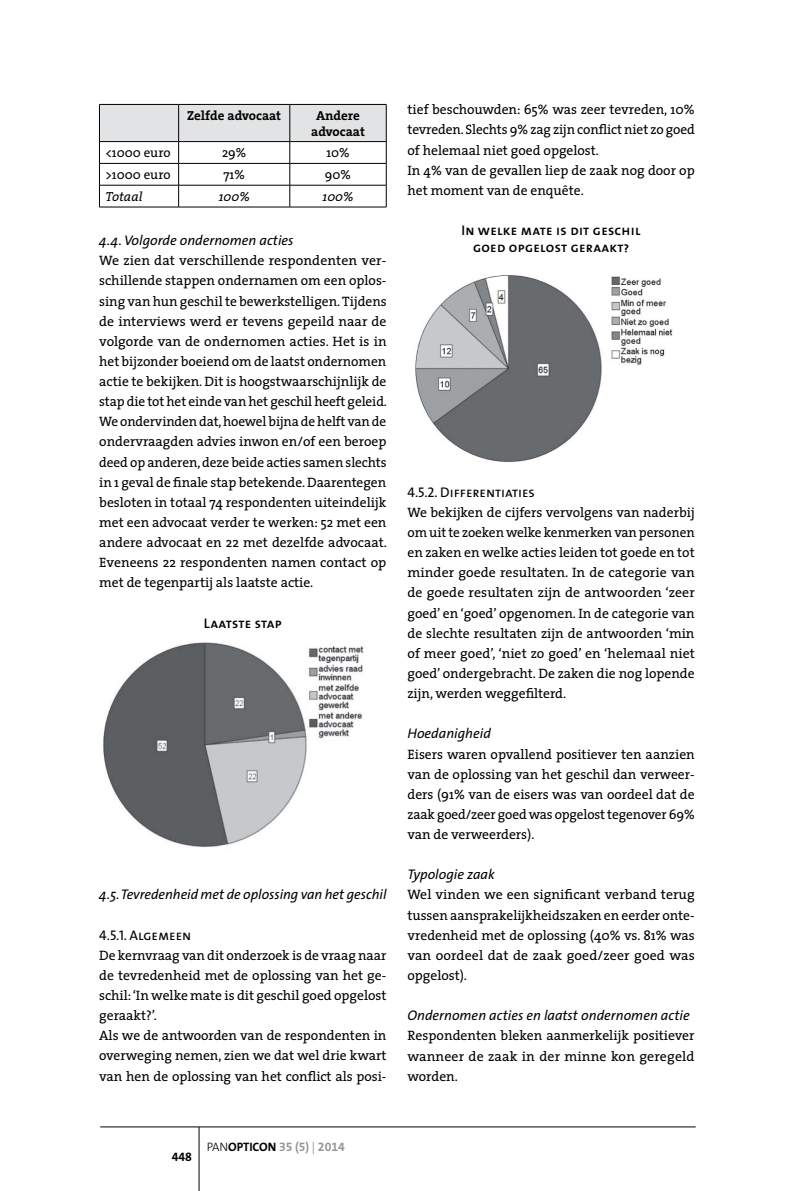
<style>
.page{position:relative;width:794px;height:1191px;background:#fff}
.page>*{position:absolute;margin:0;border:0;box-sizing:border-box;transform-origin:0 0}
.t1{font:italic 14px "The Sans";color:#000}
.t2{font:14px/16.8px "The Sans Semi Bold Caps";letter-spacing:.02em;color:#000;text-align:center}
.t3{font:14px "The Sans Caps";color:#000}
.t4{font:13.65px/20.1px "The Serif";color:#000;text-align:justify}
.t5{font:13.12px "The Serif";color:#000}
.t6{font:700 13.12px/15.8px "The Serif";color:#000;text-align:center}
.t7{font:italic 13.12px "The Serif";color:#000}
.t8{font:12.25px "The Sans Bold Expert";color:#939598}
.t9{font:12.25px "The Sans Bold Expert";color:#000}
.s1{font-family:"The Sans";font-weight:300;color:#000}
.s2{font-family:"The Sans";font-weight:700;color:#000}
.s3{font-family:"The Sans"}
</style>
<div class="page">
<hr style="left:100px;top:1126px;width:595px;height:1px;background:#000">
<hr style="left:199px;top:1127px;width:1px;height:64px;background:#000">
<svg style="left:99px;top:104px;width:288px;height:103px"></svg>
<hr style="left:99px;top:207px;width:80px;height:1px;background:#000">
<hr style="left:179px;top:207px;width:111px;height:1px;background:#000">
<hr style="left:290px;top:207px;width:96px;height:1px;background:#000">
<hr style="left:99px;top:104px;width:80px;height:1px;background:#000">
<hr style="left:99px;top:105px;width:1px;height:36px;background:#000">
<hr style="left:179px;top:104px;width:111px;height:1px;background:#000">
<hr style="left:290px;top:104px;width:96px;height:1px;background:#000">
<hr style="left:386px;top:105px;width:1px;height:36px;background:#000">
<hr style="left:99px;top:141px;width:80px;height:1px;background:#000">
<hr style="left:179px;top:141px;width:111px;height:1px;background:#000">
<hr style="left:290px;top:141px;width:96px;height:1px;background:#000">
<img style="left:103px;top:642px;width:261px;height:205px">
<img style="left:415px;top:274px;width:258px;height:188px">
<p class="t6" style="left:187px;top:107px;width:95px">Zelfde advocaat</p>
<p class="t6" style="left:311px;top:107px;width:55px">Andere advocaat</p>
<p class="t5" style="left:105px;top:145px;width:67px">&lt;1000 euro</p>
<p class="t5" style="left:222px;top:145px;width:26px">29%</p>
<p class="t5" style="left:326px;top:145px;width:25px">10%</p>
<p class="t5" style="left:105px;top:166px;width:67px">&gt;1000 euro</p>
<p class="t5" style="left:223px;top:166px;width:23px">71%</p>
<p class="t5" style="left:325px;top:166px;width:28px">90%</p>
<p class="t7" style="left:105px;top:188px;width:39px">Totaal</p>
<p class="t7" style="left:219px;top:188px;width:32px">100%</p>
<p class="t7" style="left:323px;top:188px;width:32px">100%</p>
<p class="t1" style="left:99px;top:229px;width:196px">4.4. Volgorde ondernomen acties</p>
<p class="t4" style="left:99px;top:251px;width:289px">We zien dat verschillende respondenten ver&shy;schillende stappen ondernamen om een oplos&shy;sing van hun geschil te bewerkstelligen. Tijdens de interviews werd er tevens gepeild naar de volgorde van de ondernomen acties. Het is in het bijzonder boeiend om de laatst ondernomen actie te bekijken. Dit is hoogstwaarschijnlijk de stap die tot het einde van het geschil heeft geleid.<br>We ondervinden dat, hoewel bijna de helft van de ondervraagden advies inwon en/of een beroep deed op anderen, deze beide acties samen slechts in 1 geval de finale stap betekende. Daarentegen besloten in totaal 74 respondenten uiteindelijk met een advocaat verder te werken: 52 met een andere advocaat en 22 met dezelfde advocaat.<br>Eveneens 22 respondenten namen contact op met de tegenpartij als laatste actie.</p>
<p class="t2" style="left:204px;top:614px;width:79px">Laatste stap</p>
<p class="t1" style="left:99px;top:883px;width:289px">4.5. Tevredenheid met de oplossing van het geschil</p>
<p class="t3" style="left:99px;top:923px;width:94px">4.5.1. Algemeen</p>
<p class="t4" style="left:99px;top:945px;width:289px;text-align:left">De kernvraag van dit onderzoek is de vraag naar de tevredenheid met de oplossing van het ge&shy;schil: ‘In welke mate is dit geschil goed opgelost geraakt?’.<br>Als we de antwoorden van de respondenten in overweging nemen, zien we dat wel drie kwart van hen de oplossing van het conflict als posi-</p>
<p class="t4" style="left:407px;top:100px;width:289px;text-align:left">tief beschouwden: 65% was zeer tevreden, 10% tevreden. Slechts 9% zag zijn conflict niet zo goed of helemaal niet goed opgelost.<br>In 4% van de gevallen liep de zaak nog door op het moment van de enquête.</p>
<p class="t2" style="left:461px;top:221px;width:181px">In welke mate is dit geschil goed opgelost geraakt?</p>
<p class="t3" style="left:407px;top:480px;width:129px">4.5.2. Differentiaties</p>
<p class="t4" style="left:407px;top:502px;width:289px">We bekijken de cijfers vervolgens van naderbij om uit te zoeken welke kenmerken van personen en zaken en welke acties leiden tot goede en tot minder goede resultaten. In de categorie van de goede resultaten zijn de antwoorden ‘zeer goed’ en ‘goed’ opgenomen. In de categorie van de slechte resultaten zijn de antwoorden ‘min of meer goed’, ‘niet zo goed’ en ‘helemaal niet goed’ ondergebracht. De zaken die nog lopende zijn, werden weggefilterd.</p>
<p class="t1" style="left:407px;top:722px;width:85px">Hoedanigheid</p>
<p class="t4" style="left:407px;top:744px;width:289px">Eisers waren opvallend positiever ten aanzien van de oplossing van het geschil dan verweer&shy;ders (91% van de eisers was van oordeel dat de zaak goed/zeer goed was opgelost tegenover 69% van de verweerders).</p>
<p class="t1" style="left:407px;top:863px;width:89px">Typologie zaak</p>
<p class="t4" style="left:407px;top:885px;width:289px">Wel vinden we een significant verband terug tussen aansprakelijkheidszaken en eerder onte&shy;vredenheid met de oplossing (40% vs. 81% was van oordeel dat de zaak goed/zeer goed was opgelost).</p>
<p class="t1" style="left:407px;top:1003px;width:284px">Ondernomen acties en laatst ondernomen actie</p>
<p class="t4" style="left:407px;top:1025px;width:289px">Respondenten bleken aanmerkelijk positiever wanneer de zaak in der minne kon geregeld worden.</p>
<p class="t9" style="left:172px;top:1146px;width:22px">448</p>
<p class="t8" style="left:207px;top:1136px;width:140px"><span class="s1">PAN</span><span class="s2">OPTICON</span> 35 (5) <span class="s3">|</span> 2014</p>
</div>
